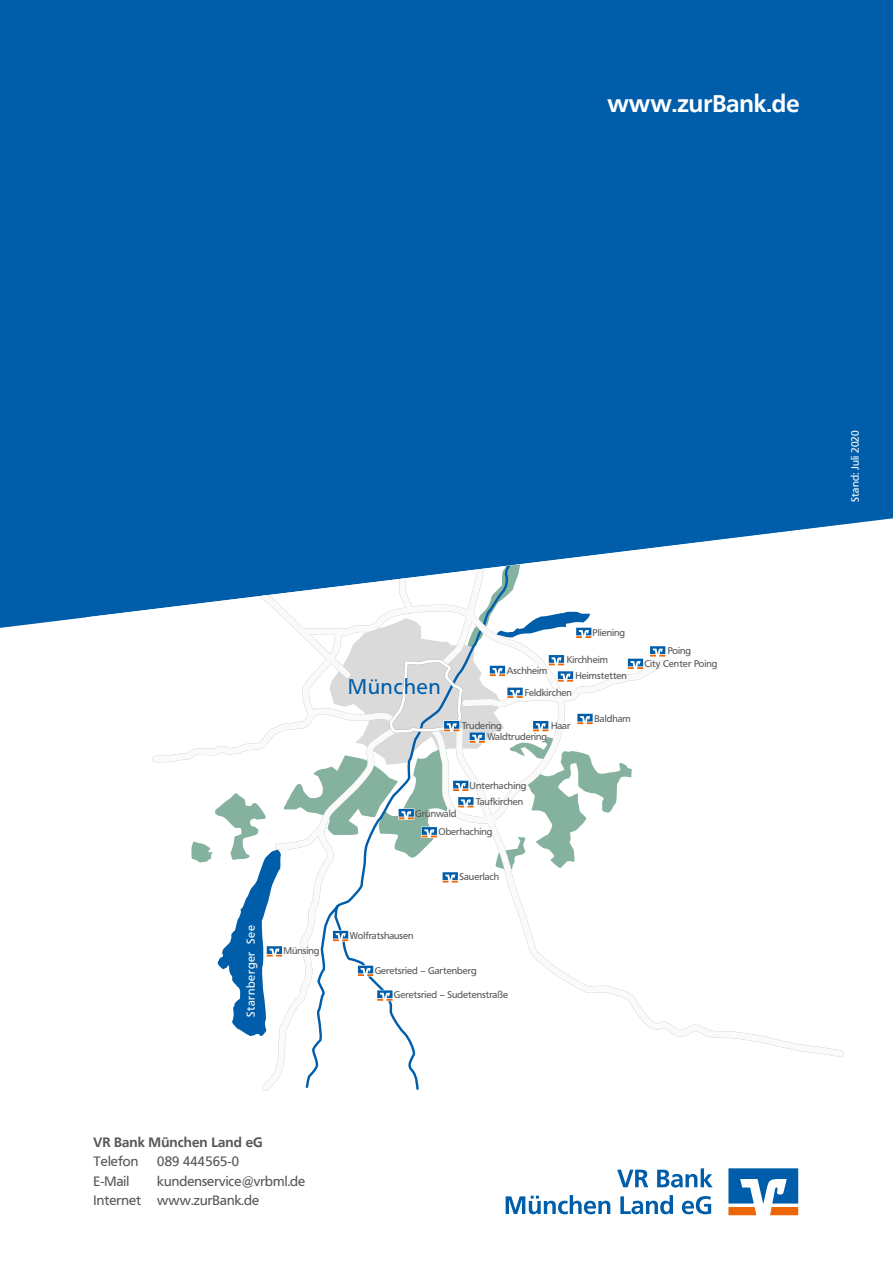
<style>
.page{position:relative;width:893px;height:1263px;background:#fff}
.page>*{position:absolute;margin:0;border:0;box-sizing:border-box;transform-origin:0 0}
.t1{font:700 24px "Frutiger VR";color:#fff}
.t2{font:21px "Frutiger VR";letter-spacing:.05em;color:#005da9}
.t3{font:13.5px/19.5px "Frutiger VR";letter-spacing:.005em;color:#575756}
.t4{font:700 13.5px "Frutiger VR";letter-spacing:.005em;color:#575756}
.t5{font:11.4px "Frutiger VR";letter-spacing:.05em;color:#fff}
.t6{font:10.5px "Frutiger VR";letter-spacing:.005em;color:#fff}
.t7{font:9.6px "Frutiger VR";color:#575756}
</style>
<div class="page">
<div style="left:0;top:0;width:893px;height:945px;background:#005da9"></div>
<svg style="left:0;top:518px;width:893px;height:427px;fill:#fff"></svg>
<svg style="left:86px;top:525px;width:63px;height:420px;fill:#fff"></svg>
<div style="left:149px;top:525px;width:695px;height:566px;background:#fff"></div>
<svg style="left:650px;top:646px;width:16px;height:11px"></svg>
<svg style="left:650px;top:646px;width:15px;height:10px"></svg>
<svg style="left:191px;top:525px;width:452px;height:511px"></svg>
<svg style="left:728px;top:1168px;width:71px;height:48px"></svg>
<svg style="left:728px;top:1168px;width:70px;height:47px"></svg>
<svg style="left:617px;top:1170px;width:31px;height:17px"></svg>
<svg style="left:657px;top:1168px;width:56px;height:19px"></svg>
<svg style="left:506px;top:1195px;width:104px;height:19px"></svg>
<svg style="left:620px;top:1195px;width:53px;height:19px"></svg>
<svg style="left:682px;top:1196px;width:29px;height:18px"></svg>
<h1 class="t1" style="left:607px;top:89px;width:193px">www.zurBank.de</h1>
<p class="t5" style="left:244px;top:1017px;width:93px;rotate:-90deg">Starnberger See</p>
<p class="t7" style="left:283px;top:945px;width:38px">Münsing</p>
<h2 class="t2" style="left:348px;top:675px;width:94px">München</h2>
<p class="t7" style="left:507px;top:665px;width:42px">Aschheim</p>
<p class="t7" style="left:593px;top:627px;width:34px">Pliening</p>
<p class="t7" style="left:567px;top:654px;width:43px">Kirchheim</p>
<p class="t7" style="left:575px;top:670px;width:53px">Heimstetten</p>
<p class="t7" style="left:525px;top:687px;width:48px">Feldkirchen</p>
<p class="t7" style="left:462px;top:720px;width:42px">Trudering</p>
<p class="t7" style="left:551px;top:720px;width:21px">Haar</p>
<p class="t7" style="left:487px;top:731px;width:61px">Waldtrudering</p>
<p class="t7" style="left:594px;top:713px;width:38px">Baldham</p>
<p class="t7" style="left:668px;top:645px;width:25px">Poing</p>
<p class="t7" style="left:644px;top:658px;width:74px">City Center Poing</p>
<p class="t7" style="left:470px;top:780px;width:58px">Unterhaching</p>
<p class="t7" style="left:415px;top:808px;width:43px">Grünwald</p>
<p class="t7" style="left:476px;top:796px;width:49px">Taufkirchen</p>
<p class="t7" style="left:438px;top:826px;width:56px">Oberhaching</p>
<p class="t7" style="left:459px;top:871px;width:41px">Sauerlach</p>
<p class="t7" style="left:350px;top:930px;width:65px">Wolfratshausen</p>
<p class="t7" style="left:375px;top:965px;width:104px">Geretsried – Gartenberg</p>
<p class="t7" style="left:394px;top:989px;width:116px">Geretsried – Sudetenstraße</p>
<h3 class="t4" style="left:94px;top:1134px;width:171px">VR Bank München Land eG</h3>
<h3 class="t3" style="left:94px;top:1152px;width:46px">Telefon</h3>
<h3 class="t3" style="left:157px;top:1152px;width:83px">089 444565-0</h3>
<h3 class="t3" style="left:94px;top:1171px;width:37px">E-Mail</h3>
<h3 class="t3" style="left:94px;top:1171px;width:213px;text-indent:64px">kundenservice@vrbml.de<br>Internet www.zurBank.de</h3>
<p class="t6" style="left:849px;top:502px;width:73px;rotate:-90deg">Stand: Juli 2020</p>
</div>
